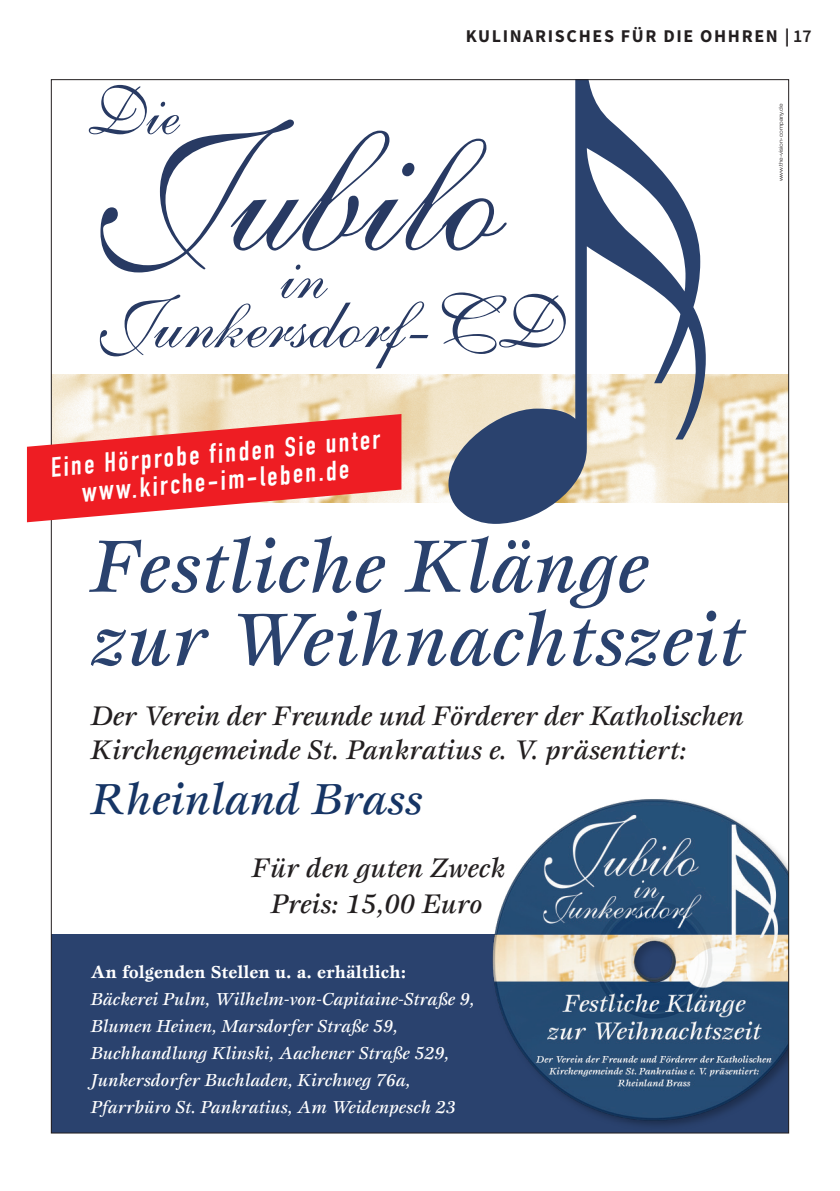
<style>
.page{position:relative;width:840px;height:1191px;background:#fff}
.page>*{position:absolute;margin:0;border:0;box-sizing:border-box;transform-origin:0 0}
.t1{font:italic 500 76.4px/73.2px "Esprit";letter-spacing:.01em;color:#2a426e}
.t2{font:italic 500 45px "Esprit";color:#163565}
.t3{font:italic 500 27.8px/36px "Esprit";color:#231f20;text-align:center}
.t4{font:700 27.4px/27.4px "DIN Condensed";color:#fff;text-align:center}
.t5{font:italic 500 18px/27px "Esprit";color:#fff}
.t6{font:700 18px "Esprit";color:#fff}
.t7{font:700 18px "Source Sans Pro";letter-spacing:.09em;color:#231f20}
.t8{font:300 expanded 5.4px "Helvetica Neue";color:#231f20}
.s1{font-weight:600}
</style>
<div class="page">
<img style="left:53px;top:374px;width:733px;height:128px">
<div style="left:51px;top:934px;width:737px;height:199px;background:#2a426e"></div>
<svg style="left:448px;top:81px;width:257px;height:443px"></svg>
<svg style="left:89px;top:85px;width:476px;height:284px"></svg>
<img style="left:492px;top:799px;width:294px;height:327px">
<svg style="left:27px;top:414px;width:374px;height:108px;background:#f05c5d"></svg>
<p class="t7" style="left:465px;top:24px;width:347px">KULINARISCHES FÜR DIE OHHREN |<span class="s1">17</span></p>
<p class="t8" style="left:777px;top:181px;width:80px;rotate:-90deg">www.the-vision-company.de</p>
<h3 class="t4" style="left:49px;top:454px;width:331px;rotate:-5deg">Eine Hörprobe finden Sie unter www.kirche-im-leben.de</h3>
<h1 class="t1" style="left:91px;top:528px;width:653px">Festliche Klänge zur Weihnachtszeit</h1>
<h3 class="t3" style="left:91px;top:698px;width:654px;line-height:34.2px;text-align:left">Der Verein der Freunde und Förderer der Katholischen<br>Kirchengemeinde St. Pankratius e. V. präsentiert:</h3>
<h2 class="t2" style="left:91px;top:770px;width:332px">Rheinland Brass</h2>
<h3 class="t3" style="left:252px;top:849px;width:255px">Für den guten Zweck<br>Preis: 15,00 Euro</h3>
<p class="t6" style="left:91px;top:960px;width:316px">An folgenden Stellen u. a. erhältlich:</p>
<p class="t5" style="left:91px;top:985px;width:385px">Bäckerei Pulm, Wilhelm-von-Capitaine-Straße 9, Blumen Heinen, Marsdorfer Straße 59, Buchhandlung Klinski, Aachener Straße 529, Junkersdorfer Buchladen, Kirchweg 76a, Pfarrbüro St. Pankratius, Am Weidenpesch 23</p>
</div>
